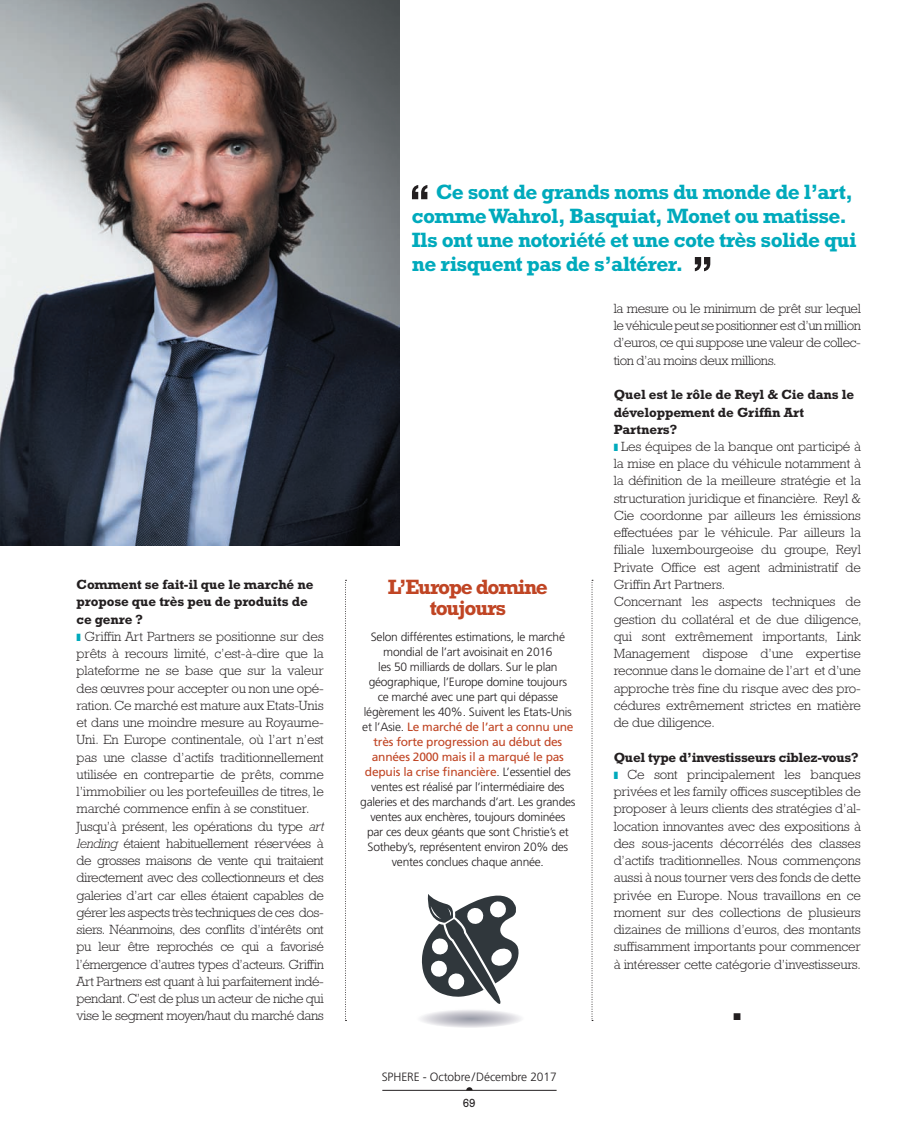
<style>
.page{position:relative;width:915px;height:1140px;background:#fff}
.page>*{position:absolute;margin:0;border:0;box-sizing:border-box;transform-origin:0 0}
.t1{font:700 21px/24px "Rockwell";letter-spacing:-.03em;color:#00aabc}
.t2{font:700 21px/21px "Rockwell";letter-spacing:-.06em;color:#c04524;text-align:center}
.t3{font:300 13.5px/17.2px "Rockwell";letter-spacing:-.01em;color:#231f20;text-align:justify}
.t4{font:700 13.5px/17.2px "Rockwell";letter-spacing:-.01em;color:#231f20}
.t5{font:300 12px/15px "Frutiger LT";letter-spacing:-.02em;color:#231f20;text-align:center}
.t6{font:12px "Rockwell";color:#231f20}
.t7{font:9.75px "Zapf Dingbats";color:#231f20}
.s1{font-style:italic}
.s2{font-weight:400;color:#c04524}
</style>
<div class="page">
<hr style="left:382px;top:1090px;width:174px;height:1px;background:#231f20">
<svg style="left:466px;top:1087px;width:6px;height:3px"></svg>
<svg style="left:412px;top:185px;width:15px;height:14px"></svg>
<svg style="left:694px;top:257px;width:16px;height:14px"></svg>
<img style="left:0;top:0;width:400px;height:546px">
<svg style="left:345px;top:580px;width:1px;height:441px"></svg>
<svg style="left:591px;top:580px;width:1px;height:441px"></svg>
<svg style="left:420px;top:894px;width:101px;height:134px"></svg>
<p class="t4" style="left:77px;top:575px;width:238px">Comment se fait-il que le marché ne propose que très peu de produits de ce genre ?</p>
<p class="t3" style="left:77px;top:627px;width:249px;text-indent:8px">Griffin Art Partners se positionne sur des prêts à recours limité, c’est-à-dire que la plateforme ne se base que sur la valeur des œuvres pour accepter ou non une opé&shy;ration. Ce marché est mature aux Etats-Unis et dans une moindre mesure au Royaume-Uni. En Europe continentale, où l’art n’est pas une classe d’actifs traditionnellement utilisée en contrepartie de prêts, comme l’immobilier ou les portefeuilles de titres, le marché commence enfin à se constituer.</p>
<p class="t3" style="left:77px;top:817px;width:249px">Jusqu’à présent, les opérations du type <span class="s1">art lending</span> étaient habituellement réservées à de grosses maisons de vente qui traitaient directement avec des collectionneurs et des galeries d’art car elles étaient capables de gérer les aspects très techniques de ces dos&shy;siers. Néanmoins, des conflits d’intérêts ont pu leur être reprochés ce qui a favorisé l’émergence d’autres types d’acteurs. Griffin Art Partners est quant à lui parfaitement indé&shy;pendant. C’est de plus un acteur de niche qui vise le segment moyen/haut du marché dans</p>
<p class="t1" style="left:412px;top:180px;width:446px;text-indent:24px">Ce sont de grands noms du monde de l’art, comme Wahrol, Basquiat, Monet ou matisse.<br>Ils ont une notoriété et une cote très solide qui ne risquent pas de s’altérer.</p>
<p class="t2" style="left:387px;top:576px;width:162px">L’Europe domine toujours</p>
<p class="t5" style="left:360px;top:629px;width:217px">Selon différentes estimations, le marché mondial de l’art avoisinait en 2016<br>les 50 milliards de dollars. Sur le plan géographique, l’Europe domine toujours<br>ce marché avec une part qui dépasse légèrement les 40%. Suivent les Etats-Unis et l’Asie. <span class="s2">Le marché de l’art a connu une très forte progression au début des années 2000 mais il a marqué le pas depuis la crise financière</span>. L’essentiel des ventes est réalisé par l’intermédiaire des galeries et des marchands d’art. Les grandes ventes aux enchères, toujours dominées<br>par ces deux géants que sont Christie’s et Sotheby’s, représentent environ 20% des ventes conclues chaque année.</p>
<p class="t5" style="left:381px;top:1069px;width:176px">SPHERE - Octobre/Décembre 2017</p>
<p class="t6" style="left:462px;top:1096px;width:15px">69</p>
<p class="t3" style="left:613px;top:300px;width:249px">la mesure ou le minimum de prêt sur lequel le véhicule peut se positionner est d’un million d’euros, ce qui suppose une valeur de collec&shy;tion d’au moins deux millions.</p>
<p class="t4" style="left:613px;top:386px;width:242px">Quel est le rôle de Reyl &amp; Cie dans le développement de Griffin Art<br>Partners?</p>
<p class="t3" style="left:613px;top:438px;width:249px;text-indent:8px">Les équipes de la banque ont participé à la mise en place du véhicule notamment à la définition de la meilleure stratégie et la structuration juridique et financière. Reyl &amp; Cie coordonne par ailleurs les émissions effectuées par le véhicule. Par ailleurs la filiale luxembourgeoise du groupe, Reyl Private Office est agent administratif de Griffin Art Partners.</p>
<p class="t3" style="left:613px;top:593px;width:249px">Concernant les aspects techniques de gestion du collatéral et de due diligence, qui sont extrêmement importants, Link Management dispose d’une expertise reconnue dans le domaine de l’art et d’une approche très fine du risque avec des pro&shy;cédures extrêmement strictes en matière de due diligence.</p>
<p class="t4" style="left:613px;top:748px;width:246px">Quel type d’investisseurs ciblez-vous?</p>
<p class="t3" style="left:613px;top:765px;width:249px;text-indent:13px">Ce sont principalement les banques privées et les family offices susceptibles de proposer à leurs clients des stratégies d’al&shy;location innovantes avec des expositions à des sous-jacents décorrélés des classes d’actifs traditionnelles. Nous commençons aussi à nous tourner vers des fonds de dette privée en Europe. Nous travaillons en ce moment sur des collections de plusieurs dizaines de millions d’euros, des montants suffisamment importants pour commencer à intéresser cette catégorie d’investisseurs.</p>
<p class="t7" style="left:733px;top:1012px;width:9px">■</p>
</div>
